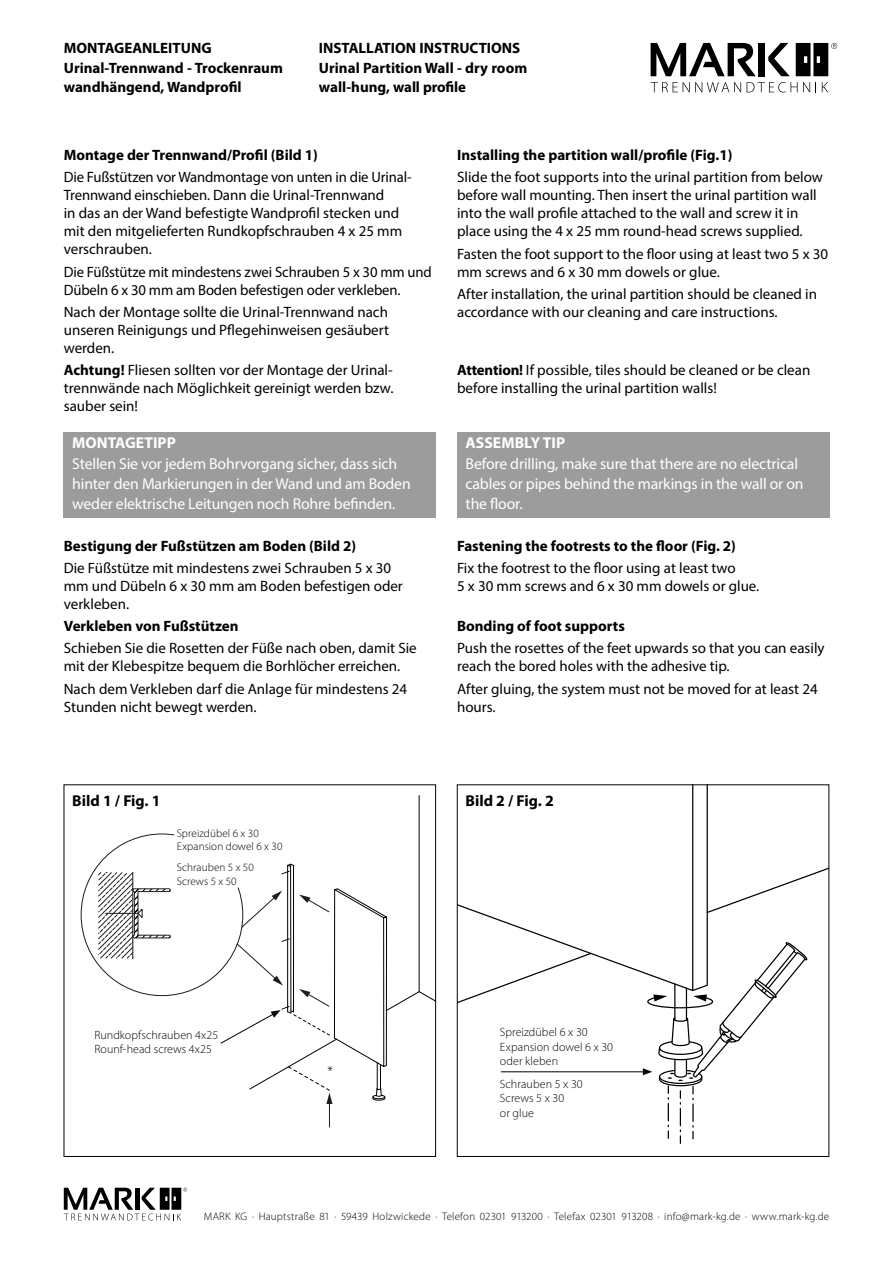
<style>
.page{position:relative;width:893px;height:1263px;background:#fff}
.page>*{position:absolute;margin:0;border:0;box-sizing:border-box;transform-origin:0 0}
.t1{font:15.75px/20.2px "Myriad Pro";letter-spacing:-.01em;color:#fff}
.t2{font:700 15.75px "Myriad Pro";color:#000}
.t3{font:700 15.75px "Myriad Pro";color:#fff}
.t4{font:15px/18px "Myriad Pro";color:#000}
.t5{font:700 15px/20px "Myriad Pro";color:#000}
.t6{font:300 13.95px "Myriad Pro";color:#000}
.t7{font:300 12px/14.4px "Myriad Pro";letter-spacing:.005em;color:#000}
.t8{font:300 11.1px/13.4px "Myriad Pro";letter-spacing:.005em;color:#000}
.t9{font:300 10.95px "Myriad Pro";letter-spacing:.015em;color:#000}
.s1{font-weight:700}
</style>
<div class="page">
<svg style="left:651px;top:43px;width:105px;height:33px"></svg>
<div style="left:759px;top:43px;width:6px;height:33px;background:#000"></div>
<svg style="left:768px;top:43px;width:22px;height:33px"></svg>
<svg style="left:651px;top:82px;width:90px;height:10px"></svg>
<svg style="left:747px;top:82px;width:50px;height:10px"></svg>
<svg style="left:803px;top:82px;width:7px;height:10px"></svg>
<svg style="left:821px;top:82px;width:7px;height:10px"></svg>
<svg style="left:796px;top:43px;width:41px;height:33px"></svg>
<svg style="left:64px;top:1188px;width:123px;height:32px"></svg>
<div style="left:64px;top:432px;width:372px;height:86px;background:#9c9c9d"></div>
<div style="left:457px;top:432px;width:372px;height:86px;background:#9c9c9d"></div>
<svg style="left:459px;top:786px;width:249px;height:187px"></svg>
<svg style="left:706px;top:851px;width:121px;height:63px"></svg>
<svg style="left:459px;top:952px;width:133px;height:51px"></svg>
<div style="left:457px;top:784px;width:372px;height:373px;border:1px solid #000"></div>
<hr style="left:501px;top:1071px;width:144px;height:1px;background:#000">
<svg style="left:643px;top:942px;width:165px;height:201px"></svg>
<hr style="left:419px;top:795px;width:1px;height:197px;background:#000">
<svg style="left:98px;top:825px;width:338px;height:302px"></svg>
<p class="t5" style="left:64px;top:37px;width:221px">MONTAGEANLEITUNG<br>Urinal-Trennwand - Trockenraum wandhängend, Wandprofil</p>
<p class="t5" style="left:319px;top:37px;width:210px">INSTALLATION INSTRUCTIONS<br>Urinal Partition Wall - dry room wall-hung, wall profile</p>
<p class="t5" style="left:64px;top:145px;width:256px">Montage der Trennwand/Profil (Bild 1)</p>
<p class="t4" style="left:64px;top:168px;width:349px">Die Fußstützen vor Wandmontage von unten in die Urinal-Trennwand einschieben. Dann die Urinal-Trennwand<br>in das an der Wand befestigte Wandprofil stecken und mit den mitgelieferten Rundkopfschrauben 4 x 25 mm verschrauben.</p>
<p class="t4" style="left:64px;top:262px;width:370px">Die Füßstütze mit mindestens zwei Schrauben 5 x 30 mm und<br>Dübeln 6 x 30 mm am Boden befestigen oder verkleben.</p>
<p class="t4" style="left:64px;top:303px;width:327px;text-align:justify">Nach der Montage sollte die Urinal-Trennwand nach unseren Reinigungs und Pflegehinweisen gesäubert werden.</p>
<p class="t4" style="left:64px;top:361px;width:331px;text-align:justify"><span class="s1">Achtung!</span> Fliesen sollten vor der Montage der Urinal&shy;trennwände nach Möglichkeit gereinigt werden bzw. sauber sein!</p>
<p class="t3" style="left:72px;top:433px;width:105px">MONTAGETIPP</p>
<p class="t1" style="left:72px;top:453px;width:340px">Stellen Sie vor jedem Bohrvorgang sicher, dass sich hinter den Markierungen in der Wand und am Boden weder elektrische Leitungen noch Rohre befinden.</p>
<p class="t5" style="left:64px;top:535px;width:294px">Bestigung der Fußstützen am Boden (Bild 2)</p>
<p class="t4" style="left:64px;top:559px;width:341px">Die Füßstütze mit mindestens zwei Schrauben 5 x 30 mm und Dübeln 6 x 30 mm am Boden befestigen oder verkleben.</p>
<p class="t5" style="left:64px;top:616px;width:176px">Verkleben von Fußstützen</p>
<p class="t4" style="left:64px;top:639px;width:355px">Schieben Sie die Rosetten der Füße nach oben, damit Sie mit der Klebespitze bequem die Borhlöcher erreichen.</p>
<p class="t4" style="left:64px;top:679px;width:345px">Nach dem Verkleben darf die Anlage für mindestens 24<br>Stunden nicht bewegt werden.</p>
<p class="t5" style="left:457px;top:145px;width:277px">Installing the partition wall/profile (Fig.1)</p>
<p class="t4" style="left:457px;top:168px;width:367px">Slide the foot supports into the urinal partition from below before wall mounting. Then insert the urinal partition wall into the wall profile attached to the wall and screw it in place using the 4 x 25 mm round-head screws supplied.</p>
<p class="t4" style="left:457px;top:244px;width:373px">Fasten the foot support to the floor using at least two 5 x 30 mm screws and 6 x 30 mm dowels or glue.</p>
<p class="t4" style="left:457px;top:285px;width:361px">After installation, the urinal partition should be cleaned in accordance with our cleaning and care instructions.</p>
<p class="t4" style="left:457px;top:361px;width:355px"><span class="s1">Attention!</span> If possible, tiles should be cleaned or be clean before installing the urinal partition walls!</p>
<p class="t3" style="left:466px;top:433px;width:101px">ASSEMBLY TIP</p>
<p class="t1" style="left:466px;top:453px;width:340px">Before drilling, make sure that there are no electrical cables or pipes behind the markings in the wall or on the floor.</p>
<p class="t5" style="left:457px;top:535px;width:280px">Fastening the footrests to the floor (Fig. 2)</p>
<p class="t4" style="left:457px;top:559px;width:304px">Fix the footrest to the floor using at least two<br>5 x 30 mm screws and 6 x 30 mm dowels or glue.</p>
<p class="t5" style="left:457px;top:616px;width:169px">Bonding of foot supports</p>
<p class="t4" style="left:457px;top:639px;width:369px">Push the rosettes of the feet upwards so that you can easily reach the bored holes with the adhesive tip.</p>
<p class="t4" style="left:457px;top:679px;width:362px">After gluing, the system must not be moved for at least 24 hours.</p>
<p class="t2" style="left:72px;top:790px;width:90px">Bild 1 / Fig. 1</p>
<p class="t8" style="left:177px;top:826px;width:107px">Spreizdübel 6 x 30<br>Expansion dowel 6 x 30</p>
<p class="t8" style="left:177px;top:861px;width:79px">Schrauben 5 x 50<br>Screws 5 x 50</p>
<p class="t2" style="left:466px;top:790px;width:90px">Bild 2 / Fig. 2</p>
<p class="t7" style="left:94px;top:1027px;width:125px">Rundkopfschrauben 4x25<br>Rounf-head screws 4x25</p>
<p class="t6" style="left:327px;top:1063px;width:7px">*</p>
<p class="t7" style="left:500px;top:1025px;width:115px">Spreizdübel 6 x 30<br>Expansion dowel 6 x 30 oder kleben</p>
<p class="t7" style="left:500px;top:1076px;width:84px">Schrauben 5 x 30<br>Screws 5 x 30<br>or glue</p>
<p class="t9" style="left:204px;top:1210px;width:627px">MARK KG · Hauptstraße 81 · 59439 Holzwickede · Telefon 02301 913200 · Telefax 02301 913208 · info@mark-kg.de · www.mark-kg.de</p>
</div>
